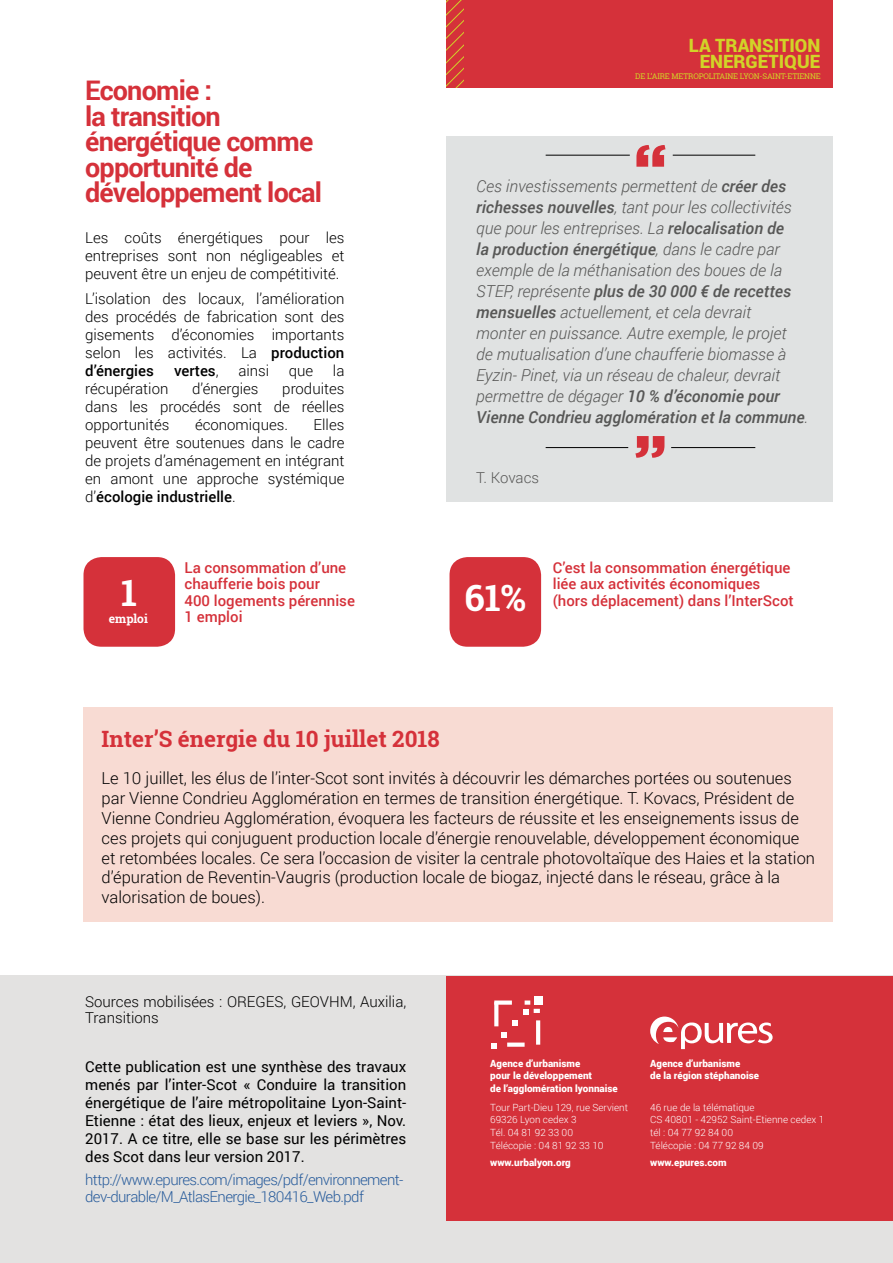
<style>
.page{position:relative;width:893px;height:1263px;background:#fff}
.page>*{position:absolute;margin:0;border:0;box-sizing:border-box;transform-origin:0 0}
.t1{font:900 60px "Gotham";color:#d5313a}
.t2{font:700 36.15px "Roboto Slab";color:#fff}
.t3{font:700 27px/25.5px "Roboto";letter-spacing:-.03em;color:#d5313a}
.t4{font:700 22.5px "Roboto Slab";color:#d5313a}
.t5{font:900 18.3px/15.6px "Roboto";color:#d1d328;text-align:center}
.t6{font:300 16.5px/19.8px "Roboto";color:#000}
.t7{font:italic 300 16.5px/21px "Roboto";color:#575756}
.t8{font:300 15px/18px "Roboto";color:#000;text-align:justify}
.t9{font:15px/18px "Roboto";color:#000;text-align:justify}
.t10{font:500 15px/16.5px "Roboto";color:#d5313a}
.t11{font:300 15px/16.5px "Roboto";letter-spacing:-.04em;color:#275b9b}
.t12{font:300 15px "Roboto";letter-spacing:-.005em;color:#575756}
.t13{font:500 15px "Roboto";color:#000}
.t14{font:700 12px "Roboto Slab";color:#fff}
.t15{font:300 9.9px/12.9px "Roboto";color:#fff}
.t16{font:900 9.9px/12.9px "Roboto";color:#fff}
.t17{font:7.8px "Roboto Slab";letter-spacing:-.02em;color:#d1d328}
.s1{font-weight:500}
.s2{font-weight:300}
</style>
<div class="page">
<div style="left:0;top:976px;width:893px;height:287px;background:#e3e2e1"></div>
<div style="left:446px;top:0;width:387px;height:87px;background:#d5313a"></div>
<svg style="left:446px;top:0;width:17px;height:87px"></svg>
<div style="left:84px;top:707px;width:749px;height:215px;background:#f8dbd3"></div>
<div style="left:449px;top:557px;width:92px;height:90px;background:#d5313a;border-radius:18px"></div>
<div style="left:83px;top:557px;width:92px;height:90px;background:#d5313a;border-radius:18px"></div>
<div style="left:446px;top:136px;width:387px;height:366px;background:#e0e2e2"></div>
<hr style="left:546px;top:155px;width:84px;height:1px;background:#000">
<hr style="left:673px;top:155px;width:82px;height:1px;background:#000">
<hr style="left:671px;top:447px;width:84px;height:1px;background:#000">
<hr style="left:546px;top:447px;width:82px;height:1px;background:#000">
<div style="left:446px;top:976px;width:447px;height:244px;background:#d5313a"></div>
<svg style="left:650px;top:1016px;width:123px;height:33px"></svg>
<svg style="left:494px;top:1005px;width:4px;height:21px"></svg>
<svg style="left:536px;top:1026px;width:4px;height:19px"></svg>
<div style="left:494px;top:1000px;width:18px;height:5px;background:#fff"></div>
<div style="left:507px;top:1042px;width:18px;height:5px;background:#fff"></div>
<div style="left:534px;top:996px;width:9px;height:9px;background:#fff"></div>
<svg style="left:512px;top:1000px;width:28px;height:26px"></svg>
<svg style="left:491px;top:1032px;width:16px;height:17px"></svg>
<h3 class="t3" style="left:85px;top:77px;width:238px">Economie :<br>la transition énergétique comme opportunité de développement local</h3>
<p class="t8" style="left:85px;top:229px;width:261px">Les coûts énergétiques pour les entreprises sont non négligeables et peuvent être un enjeu de compétitivité.</p>
<p class="t8" style="left:85px;top:289px;width:261px">L’isolation des locaux, l’amélioration des procédés de fabrication sont des gisements d’économies importants selon les activités. La <span class="s1">production d’énergies</span></p>
<p class="t13" style="left:174px;top:360px;width:46px">vertes<span class="s2">,</span></p>
<p class="t8" style="left:238px;top:361px;width:32px">ainsi</p>
<p class="t8" style="left:289px;top:361px;width:26px">que</p>
<p class="t8" style="left:333px;top:361px;width:13px">la</p>
<p class="t8" style="left:85px;top:379px;width:261px;text-indent:197px">produites dans les procédés sont de réelles opportunités</p>
<p class="t8" style="left:85px;top:379px;width:85px">récupération</p>
<p class="t8" style="left:192px;top:379px;width:68px">d’énergies</p>
<p class="t8" style="left:85px;top:415px;width:261px;text-indent:228px">Elles peuvent être soutenues dans le cadre de projets d’aménagement en intégrant en amont une approche systémique d’<span class="s1">écologie industrielle</span>.</p>
<p class="t8" style="left:195px;top:415px;width:94px">économiques.</p>
<p class="t5" style="left:689px;top:37px;width:133px">LA TRANSITION<br>ENERGETIQUE</p>
<p class="t17" style="left:635px;top:71px;width:187px">DE L’AIRE METROPOLITAINE LYON-SAINT-ETIENNE</p>
<h1 class="t1" style="left:634px;top:125px;width:34px">“</h1>
<p class="t7" style="left:476px;top:175px;width:334px">Ces investissements permettent de <span class="s1">créer des richesses nouvelles</span>, tant pour les collectivités que pour les entreprises. La <span class="s1">relocalisation de<br>la production énergétique</span>, dans le cadre par exemple de la méthanisation des boues de la STEP, représente <span class="s1">plus de 30 000 € de recettes mensuelles</span> actuellement, et cela devrait<br>monter en puissance. Autre exemple, le projet<br>de mutualisation d’une chaufferie biomasse à Eyzin- Pinet, via un réseau de chaleur, devrait permettre de dégager <span class="s1">10 % d’économie pour Vienne Condrieu agglomération et la commune</span>.</p>
<p class="t12" style="left:476px;top:467px;width:64px">T. Kovacs</p>
<h1 class="t1" style="left:667px;top:478px;width:34px;rotate:-180deg">“</h1>
<p class="t10" style="left:185px;top:559px;width:172px">La consommation d’une chaufferie bois pour<br>400 logements pérennise<br>1 emploi</p>
<h2 class="t2" style="left:121px;top:568px;width:17px">1</h2>
<h2 class="t2" style="left:464px;top:574px;width:63px">61%</h2>
<p class="t14" style="left:109px;top:610px;width:41px">emploi</p>
<p class="t10" style="left:553px;top:559px;width:242px">C’est la consommation énergétique liée aux activités économiques (hors déplacement) dans l’InterScot</p>
<h3 class="t4" style="left:102px;top:724px;width:340px">Inter’S énergie du 10 juillet 2018</h3>
<p class="t6" style="left:102px;top:768px;width:715px">Le 10 juillet, les élus de l’inter-Scot sont invités à découvrir les démarches portées ou soutenues par Vienne Condrieu Agglomération en termes de transition énergétique. T. Kovacs, Président de Vienne Condrieu Agglomération, évoquera les facteurs de réussite et les enseignements issus de ces projets qui conjuguent production locale d’énergie renouvelable, développement économique et retombées locales. Ce sera l’occasion de visiter la centrale photovoltaïque des Haies et la station d’épuration de Reventin-Vaugris (production locale de biogaz, injecté dans le réseau, grâce à la valorisation de boues).</p>
<p class="t8" style="left:85px;top:993px;width:323px;line-height:16.5px">Sources mobilisées : OREGES, GEOVHM, Auxilia,<br>Transitions</p>
<p class="t9" style="left:85px;top:1057px;width:323px">Cette publication est une synthèse des travaux menés par l’inter-Scot « Conduire la transition énergétique de l’aire métropolitaine Lyon-Saint-Etienne : état des lieux, enjeux et leviers », Nov.<br>2017. A ce titre, elle se base sur les périmètres des Scot dans leur version 2017.</p>
<p class="t11" style="left:85px;top:1171px;width:320px">http://www.epures.com/images/pdf/environnement&shy;dev-durable/M_AtlasEnergie_180416_Web.pdf</p>
<p class="t16" style="left:490px;top:1056px;width:129px">Agence d’urbanisme<br>pour le développement<br>de l’agglomération lyonnaise</p>
<p class="t15" style="left:490px;top:1100px;width:139px">Tour Part-Dieu 129, rue Servient<br>69326 Lyon cedex 3<br>Tél. 04 81 92 33 00<br>Télécopie : 04 81 92 33 10</p>
<p class="t16" style="left:490px;top:1156px;width:82px">www.urbalyon.org</p>
<p class="t16" style="left:650px;top:1056px;width:110px">Agence d’urbanisme<br>de la région stéphanoise</p>
<p class="t15" style="left:650px;top:1100px;width:175px">46 rue de la télématique<br>CS 40801 - 42952 Saint-Etienne cedex 1 tél : 04 77 92 84 00<br>Télécopie : 04 77 92 84 09</p>
<p class="t16" style="left:650px;top:1156px;width:78px">www.epures.com</p>
</div>
